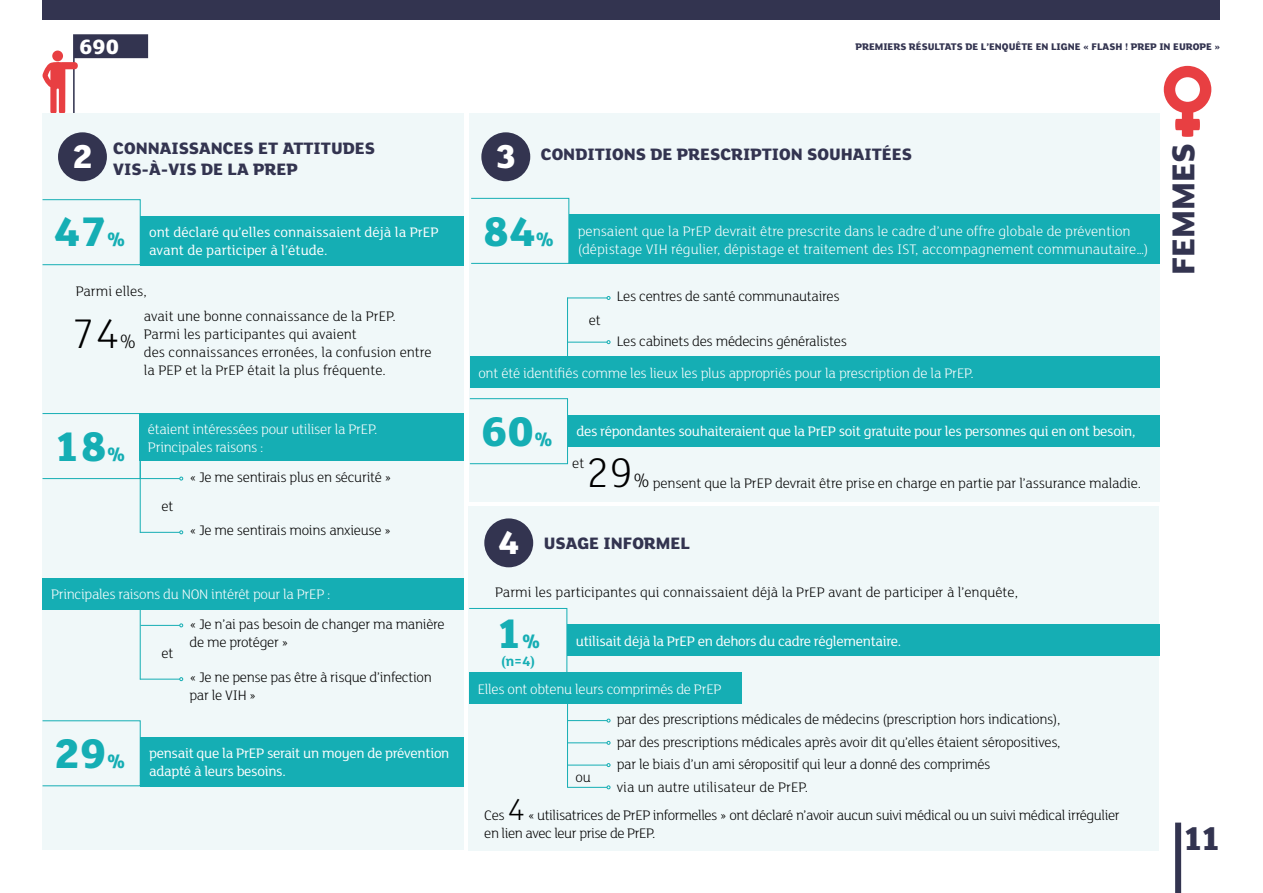
<style>
.page{position:relative;width:1263px;height:893px;background:#fff}
.page>*{position:absolute;margin:0;border:0;box-sizing:border-box;transform-origin:0 0}
.t1{font:800 45px "FS Lola";color:#15aeb4}
.t2{font:300 45px "FS Lola";color:#000}
.t3{font:800 36px "FS Lola";color:#333450}
.t4{font:800 34.5px "FS Lola";color:#333450}
.t5{font:800 22.5px "FS Lola";color:#fff}
.t6{font:800 18px/21.6px "FS Lola";color:#333450}
.t7{font:300 15px/18px "FS Lola";letter-spacing:-.02em;color:#000}
.t8{font:300 15px/18px "FS Lola";letter-spacing:-.015em;color:#fff}
.t9{font:300 15px/18px "FS Lola";color:#000}
.t10{font:15px/18px "FS Lola";letter-spacing:-.02em;color:#fff}
.t11{font:15px/18px "FS Lola";color:#fff}
.t12{font:700 15px "FS Lola";color:#15aeb4}
.t13{font:800 10.5px "FS Lola";color:#333450}
.s1{font-size:36px;color:#fff}
.s2{font-size:21px}
.s3{font-size:33px}
</style>
<div class="page">
<div style="left:1175px;top:823px;width:6px;height:70px;background:#333450"></div>
<div style="left:43px;top:0;width:1177px;height:20px;background:#333450"></div>
<svg style="left:43px;top:34px;width:105px;height:79px"></svg>
<div style="left:43px;top:113px;width:421px;height:737px;background:#f0f8f9"></div>
<div style="left:469px;top:113px;width:690px;height:389px;background:#f0f8f9"></div>
<div style="left:469px;top:506px;width:690px;height:344px;background:#f0f8f9"></div>
<div style="left:484px;top:518px;width:49px;height:49px;background:#333450;border-radius:50%"></div>
<div style="left:481px;top:132px;width:49px;height:49px;background:#333450;border-radius:50%"></div>
<div style="left:58px;top:132px;width:49px;height:49px;background:#333450;border-radius:50%"></div>
<hr style="left:140px;top:608px;width:1px;height:71px;background:#15aeb4">
<hr style="left:141px;top:625px;width:39px;height:1px;background:#15aeb4">
<svg style="left:179px;top:623px;width:4px;height:4px"></svg>
<hr style="left:140px;top:679px;width:40px;height:1px;background:#15aeb4">
<svg style="left:179px;top:677px;width:4px;height:4px"></svg>
<div style="left:43px;top:578px;width:421px;height:31px;background:#15aeb4"></div>
<hr style="left:567px;top:298px;width:1px;height:62px;background:#15aeb4">
<hr style="left:568px;top:342px;width:39px;height:1px;background:#15aeb4">
<hr style="left:567px;top:298px;width:40px;height:1px;background:#15aeb4">
<hr style="left:567px;top:702px;width:1px;height:85px;background:#15aeb4">
<hr style="left:568px;top:720px;width:39px;height:1px;background:#15aeb4">
<hr style="left:567px;top:742px;width:40px;height:1px;background:#15aeb4">
<hr style="left:567px;top:787px;width:40px;height:1px;background:#15aeb4">
<hr style="left:567px;top:765px;width:40px;height:1px;background:#15aeb4">
<div style="left:470px;top:357px;width:689px;height:31px;background:#15aeb4"></div>
<div style="left:469px;top:673px;width:273px;height:31px;background:#15aeb4"></div>
<div style="left:141px;top:216px;width:323px;height:49px;background:#15aeb4"></div>
<div style="left:42px;top:199px;width:99px;height:66px;border:1px solid #15aeb4"></div>
<div style="left:569px;top:215px;width:590px;height:49px;background:#15aeb4"></div>
<div style="left:471px;top:198px;width:98px;height:66px;border:1px solid #15aeb4"></div>
<hr style="left:140px;top:461px;width:1px;height:72px;background:#15aeb4">
<hr style="left:141px;top:478px;width:39px;height:1px;background:#15aeb4">
<hr style="left:140px;top:532px;width:40px;height:1px;background:#15aeb4">
<svg style="left:179px;top:530px;width:4px;height:4px"></svg>
<div style="left:139px;top:413px;width:325px;height:48px;background:#15aeb4"></div>
<div style="left:42px;top:413px;width:99px;height:66px;border:1px solid #15aeb4"></div>
<div style="left:141px;top:737px;width:323px;height:49px;background:#15aeb4"></div>
<div style="left:568px;top:415px;width:591px;height:31px;background:#15aeb4"></div>
<div style="left:469px;top:398px;width:99px;height:66px;border:1px solid #15aeb4"></div>
<div style="left:567px;top:625px;width:592px;height:31px;background:#15aeb4"></div>
<div style="left:469px;top:608px;width:98px;height:66px;border:1px solid #15aeb4"></div>
<svg style="left:1164px;top:66px;width:47px;height:71px"></svg>
<h3 class="t5" style="left:79px;top:31px;width:41px">690</h3>
<p class="t13" style="left:855px;top:40px;width:366px">PREMIERS RÉSULTATS DE L’ENQUÊTE EN LIGNE « FLASH ! PREP IN EUROPE »</p>
<p class="t6" style="left:72px;top:136px;width:305px;text-indent:41px">CONNAISSANCES ET ATTITUDES<br><sup>2</sup> VIS-À-VIS DE LA PREP</p>
<p class="t6" style="left:495px;top:143px;width:418px"><span class="s1">3</span> CONDITIONS DE PRESCRIPTION SOUHAITÉES</p>
<p class="t11" style="left:149px;top:223px;width:291px">ont déclaré qu’elles connaissaient déjà la PrEP avant de participer à l’étude.</p>
<h1 class="t1" style="left:482px;top:200px;width:73px">84<span class="s2">%</span></h1>
<p class="t8" style="left:578px;top:221px;width:572px">pensaient que la PrEP devrait être prescrite dans le cadre d’une offre globale de prévention (dépistage VIH régulier, dépistage et traitement des IST, accompagnement communautaire…)</p>
<h1 class="t1" style="left:54px;top:200px;width:73px">47<span class="s2">%</span></h1>
<p class="t9" style="left:76px;top:282px;width:73px">Parmi elles,</p>
<h1 class="t2" style="left:72px;top:304px;width:66px">74<span class="s2">%</span></h1>
<p class="t9" style="left:144px;top:307px;width:289px">avait une bonne connaissance de la PrEP.<br>Parmi les participantes qui avaient<br>des connaissances erronées, la confusion entre la PEP et la PrEP était la plus fréquente.</p>
<p class="t7" style="left:617px;top:287px;width:224px">Les centres de santé communautaires</p>
<p class="t7" style="left:617px;top:331px;width:232px">Les cabinets des médecins généralistes</p>
<p class="t7" style="left:589px;top:311px;width:13px">et</p>
<p class="t8" style="left:478px;top:363px;width:497px">ont été identifiés comme les lieux les plus appropriés pour la prescription de la PrEP.</p>
<h1 class="t1" style="left:54px;top:415px;width:73px">18<span class="s2">%</span></h1>
<p class="t8" style="left:148px;top:419px;width:231px">étaient intéressées pour utiliser la PrEP.<br>Principales raisons :</p>
<p class="t7" style="left:162px;top:497px;width:13px">et</p>
<p class="t7" style="left:189px;top:468px;width:204px">« Je me sentirais plus en sécurité »</p>
<p class="t7" style="left:189px;top:521px;width:203px">« Je me sentirais moins anxieuse »</p>
<p class="t8" style="left:51px;top:585px;width:281px">Principales raisons du NON intérêt pour la PrEP :</p>
<p class="t7" style="left:162px;top:644px;width:13px">et</p>
<p class="t7" style="left:189px;top:615px;width:257px">« Je n’ai pas besoin de changer ma manière de me protéger »</p>
<p class="t7" style="left:189px;top:667px;width:244px">« Je ne pense pas être à risque d’infection par le VIH »</p>
<h1 class="t1" style="left:54px;top:722px;width:73px">29<span class="s2">%</span></h1>
<p class="t10" style="left:149px;top:744px;width:302px">pensait que la PrEP serait un moyen de prévention adapté à leurs besoins.</p>
<h1 class="t1" style="left:481px;top:400px;width:73px">60<span class="s2">%</span></h1>
<p class="t10" style="left:576px;top:422px;width:561px">des répondantes souhaiteraient que la PrEP soit gratuite pour les personnes qui en ont besoin,</p>
<p class="t7" style="left:572px;top:453px;width:14px">et</p>
<h1 class="t2" style="left:586px;top:443px;width:66px">29<span class="s2">%</span></h1>
<p class="t7" style="left:653px;top:473px;width:490px">pensent que la PrEP devrait être prise en charge en partie par l’assurance maladie.</p>
<p class="t6" style="left:498px;top:531px;width:193px"><span class="s1">4</span> USAGE INFORMEL</p>
<p class="t9" style="left:495px;top:582px;width:524px">Parmi les participantes qui connaissaient déjà la PrEP avant de participer à l’enquête,</p>
<h1 class="t1" style="left:495px;top:603px;width:47px">1<span class="s2">%</span></h1>
<p class="t12" style="left:501px;top:651px;width:36px">(n=4)</p>
<p class="t10" style="left:576px;top:631px;width:327px">utilisait déjà la PrEP en dehors du cadre réglementaire.</p>
<p class="t8" style="left:478px;top:680px;width:245px">Elles ont obtenu leurs comprimés de PrEP</p>
<p class="t7" style="left:575px;top:767px;width:17px">ou</p>
<p class="t7" style="left:617px;top:710px;width:445px">par des prescriptions médicales de médecins (prescription hors indications),</p>
<p class="t7" style="left:617px;top:753px;width:375px;line-height:22.5px">par le biais d’un ami séropositif qui leur a donné des comprimés via un autre utilisateur de PrEP.</p>
<p class="t7" style="left:617px;top:732px;width:445px">par des prescriptions médicales après avoir dit qu’elles étaient séropositives,</p>
<p class="t7" style="left:484px;top:806px;width:637px">Ces <span class="s3">4</span> « utilisatrices de PrEP informelles » ont déclaré n’avoir aucun suivi médical ou un suivi médical irrégulier en lien avec leur prise de PrEP.</p>
<h3 class="t4" style="left:1159px;top:275px;width:133px;rotate:-90deg">FEMMES</h3>
<h2 class="t3" style="left:1182px;top:814px;width:40px">11</h2>
</div>
